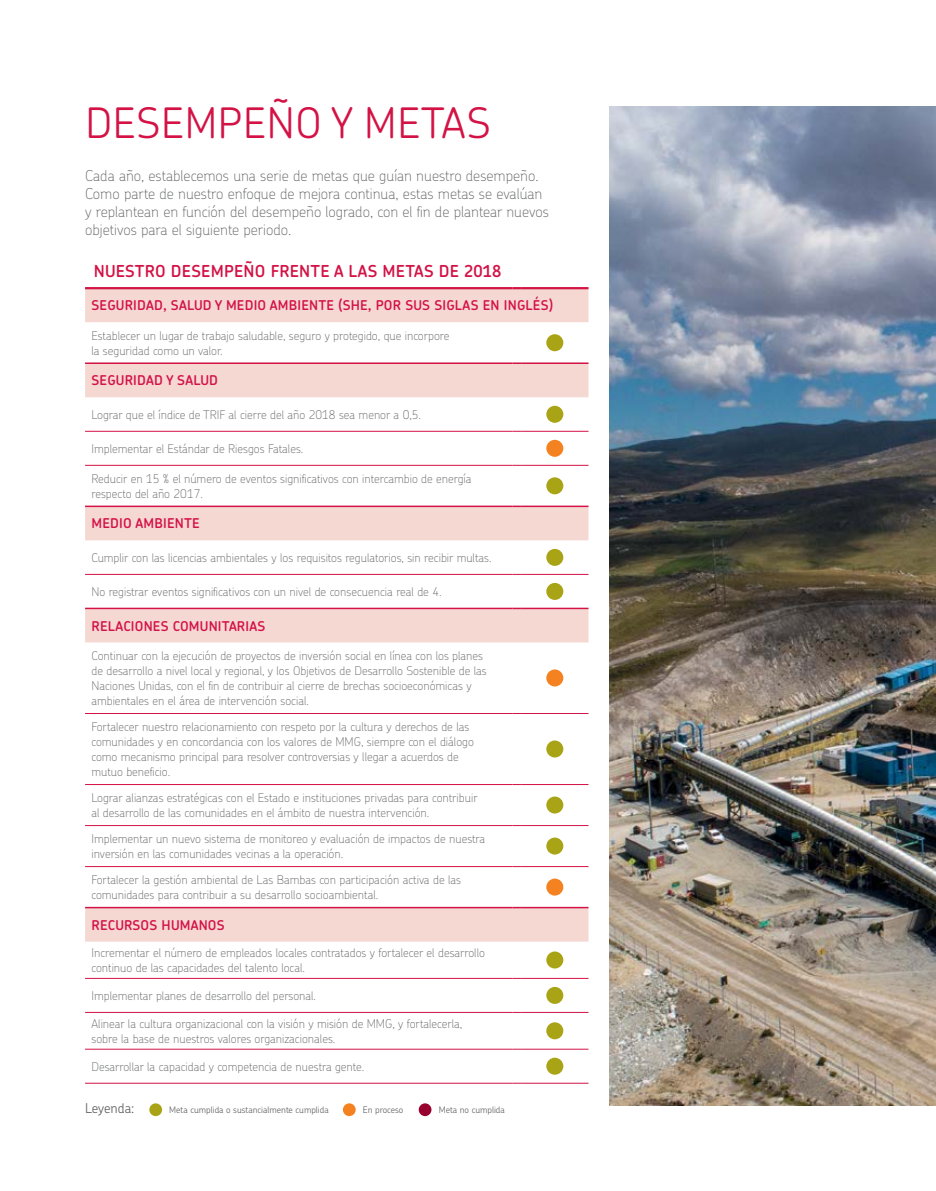
<style>
.page{position:relative;width:936px;height:1191px;background:#fff}
.page>*{position:absolute;margin:0;border:0;box-sizing:border-box;transform-origin:0 0}
.t1{font:300 42px "Chevin Pro";letter-spacing:.015em;color:#d31245}
.t2{font:600 16.5px "Chevin Pro";letter-spacing:.015em;color:#d31245}
.t3{font:100 15px/18px "Chevin Pro";color:#5f6062}
.t4{font:600 13.5px "Chevin Pro";letter-spacing:.015em;color:#d31245}
.t5{font:300 13.5px "Chevin Pro";color:#5f6062}
.t6{font:100 12px/15px "Chevin Pro";color:#5f6062}
.t7{font:300 9px "Chevin Pro";color:#5f6062}
</style>
<div class="page">
<img style="left:609px;top:106px;width:326px;height:1000px">
<svg style="left:85px;top:289px;width:503px;height:652px"></svg>
<hr style="left:85px;top:287px;width:427px;height:2px;background:#d31245">
<svg style="left:512px;top:287px;width:9px;height:2px"></svg>
<hr style="left:521px;top:287px;width:67px;height:2px;background:#d31245">
<hr style="left:521px;top:431px;width:67px;height:1px;background:#d31245">
<hr style="left:521px;top:465px;width:67px;height:1px;background:#d31245">
<hr style="left:521px;top:574px;width:67px;height:1px;background:#d31245">
<hr style="left:521px;top:713px;width:67px;height:1px;background:#d31245">
<hr style="left:521px;top:784px;width:67px;height:1px;background:#d31245">
<hr style="left:521px;top:825px;width:67px;height:1px;background:#d31245">
<hr style="left:521px;top:866px;width:67px;height:1px;background:#d31245">
<hr style="left:521px;top:978px;width:67px;height:1px;background:#d31245">
<hr style="left:521px;top:1012px;width:67px;height:1px;background:#d31245">
<hr style="left:521px;top:1048px;width:67px;height:1px;background:#d31245">
<hr style="left:521px;top:1082px;width:67px;height:1px;background:#d31245">
<hr style="left:85px;top:431px;width:427px;height:1px;background:#d31245">
<hr style="left:85px;top:465px;width:427px;height:1px;background:#d31245">
<hr style="left:85px;top:574px;width:427px;height:1px;background:#d31245">
<hr style="left:85px;top:713px;width:427px;height:1px;background:#d31245">
<hr style="left:85px;top:784px;width:427px;height:1px;background:#d31245">
<hr style="left:85px;top:825px;width:427px;height:1px;background:#d31245">
<hr style="left:85px;top:866px;width:427px;height:1px;background:#d31245">
<hr style="left:85px;top:978px;width:427px;height:1px;background:#d31245">
<hr style="left:85px;top:1012px;width:427px;height:1px;background:#d31245">
<hr style="left:85px;top:1048px;width:427px;height:1px;background:#d31245">
<hr style="left:85px;top:1082px;width:427px;height:1px;background:#d31245">
<hr style="left:85px;top:362px;width:427px;height:2px;background:#d31245">
<svg style="left:512px;top:362px;width:9px;height:2px"></svg>
<hr style="left:521px;top:362px;width:67px;height:2px;background:#d31245">
<hr style="left:85px;top:505px;width:427px;height:2px;background:#d31245">
<svg style="left:512px;top:505px;width:9px;height:2px"></svg>
<hr style="left:521px;top:505px;width:67px;height:2px;background:#d31245">
<hr style="left:85px;top:607px;width:427px;height:2px;background:#d31245">
<svg style="left:512px;top:607px;width:9px;height:2px"></svg>
<hr style="left:521px;top:607px;width:67px;height:2px;background:#d31245">
<hr style="left:85px;top:907px;width:427px;height:1px;background:#d31245">
<hr style="left:521px;top:907px;width:67px;height:1px;background:#d31245">
<div style="left:546px;top:334px;width:17px;height:17px;background:#a9a415;border-radius:50%"></div>
<div style="left:546px;top:406px;width:17px;height:17px;background:#a9a415;border-radius:50%"></div>
<div style="left:546px;top:440px;width:17px;height:17px;background:#f58220;border-radius:50%"></div>
<div style="left:546px;top:477px;width:17px;height:17px;background:#a9a415;border-radius:50%"></div>
<div style="left:546px;top:549px;width:17px;height:17px;background:#a9a415;border-radius:50%"></div>
<div style="left:546px;top:583px;width:17px;height:17px;background:#a9a415;border-radius:50%"></div>
<div style="left:546px;top:669px;width:17px;height:17px;background:#f58220;border-radius:50%"></div>
<div style="left:546px;top:740px;width:17px;height:17px;background:#a9a415;border-radius:50%"></div>
<div style="left:546px;top:796px;width:17px;height:17px;background:#a9a415;border-radius:50%"></div>
<div style="left:546px;top:837px;width:17px;height:17px;background:#a9a415;border-radius:50%"></div>
<div style="left:546px;top:878px;width:17px;height:17px;background:#f58220;border-radius:50%"></div>
<div style="left:546px;top:951px;width:17px;height:17px;background:#a9a415;border-radius:50%"></div>
<div style="left:546px;top:987px;width:17px;height:17px;background:#a9a415;border-radius:50%"></div>
<div style="left:546px;top:1022px;width:17px;height:17px;background:#a9a415;border-radius:50%"></div>
<div style="left:546px;top:1057px;width:17px;height:17px;background:#a9a415;border-radius:50%"></div>
<div style="left:149px;top:1103px;width:13px;height:13px;background:#a9a415;border-radius:50%"></div>
<div style="left:418px;top:1103px;width:13px;height:13px;background:#98002e;border-radius:50%"></div>
<div style="left:343px;top:1103px;width:12px;height:13px;background:#f58220;border-radius:50%"></div>
<h1 class="t1" style="left:85px;top:94px;width:407px">DESEMPEÑO Y METAS</h1>
<p class="t3" style="left:85px;top:166px;width:465px">Cada año, establecemos una serie de metas que guían nuestro desempeño.<br>Como parte de nuestro enfoque de mejora continua, estas metas se evalúan y replantean en función del desempeño logrado, con el fin de plantear nuevos objetivos para el siguiente periodo.</p>
<h2 class="t2" style="left:94px;top:260px;width:409px">NUESTRO DESEMPEÑO FRENTE A LAS METAS DE 2018</h2>
<p class="t4" style="left:92px;top:296px;width:463px">SEGURIDAD, SALUD Y MEDIO AMBIENTE (SHE, POR SUS SIGLAS EN INGLÉS)</p>
<p class="t6" style="left:91px;top:327px;width:359px">Establecer un lugar de trabajo saludable, seguro y protegido, que incorpore la seguridad como un valor.</p>
<p class="t4" style="left:92px;top:371px;width:128px">SEGURIDAD Y SALUD</p>
<p class="t6" style="left:91px;top:406px;width:331px">Lograr que el índice de TRIF al cierre del año 2018 sea menor a 0,5.</p>
<p class="t6" style="left:91px;top:440px;width:213px">Implementar el Estándar de Riesgos Fatales.</p>
<p class="t6" style="left:91px;top:470px;width:381px">Reducir en 15 % el número de eventos significativos con intercambio de energía respecto del año 2017.</p>
<p class="t4" style="left:92px;top:514px;width:110px">MEDIO AMBIENTE</p>
<p class="t6" style="left:91px;top:549px;width:401px">Cumplir con las licencias ambientales y los requisitos regulatorios, sin recibir multas.</p>
<p class="t6" style="left:91px;top:583px;width:351px">No registrar eventos significativos con un nivel de consecuencia real de 4.</p>
<p class="t4" style="left:92px;top:616px;width:175px">RELACIONES COMUNITARIAS</p>
<p class="t6" style="left:91px;top:647px;width:397px">Continuar con la ejecución de proyectos de inversión social en línea con los planes de desarrollo a nivel local y regional, y los Objetivos de Desarrollo Sostenible de las Naciones Unidas, con el fin de contribuir al cierre de brechas socioeconómicas y ambientales en el área de intervención social.</p>
<p class="t6" style="left:91px;top:718px;width:384px">Fortalecer nuestro relacionamiento con respeto por la cultura y derechos de las comunidades y en concordancia con los valores de MMG, siempre con el diálogo como mecanismo principal para resolver controversias y llegar a acuerdos de mutuo beneficio.</p>
<p class="t6" style="left:91px;top:789px;width:387px">Lograr alianzas estratégicas con el Estado e instituciones privadas para contribuir al desarrollo de las comunidades en el ámbito de nuestra intervención.</p>
<p class="t6" style="left:91px;top:831px;width:395px">Implementar un nuevo sistema de monitoreo y evaluación de impactos de nuestra inversión en las comunidades vecinas a la operación.</p>
<p class="t6" style="left:91px;top:872px;width:371px">Fortalecer la gestión ambiental de Las Bambas con participación activa de las comunidades para contribuir a su desarrollo socioambiental.</p>
<p class="t4" style="left:92px;top:915px;width:135px">RECURSOS HUMANOS</p>
<p class="t6" style="left:91px;top:944px;width:395px">Incrementar el número de empleados locales contratados y fortalecer el desarrollo continuo de las capacidades del talento local.</p>
<p class="t6" style="left:91px;top:987px;width:226px">Implementar planes de desarrollo del personal.</p>
<p class="t6" style="left:91px;top:1015px;width:372px">Alinear la cultura organizacional con la visión y misión de MMG, y fortalecerla, sobre la base de nuestros valores organizacionales.</p>
<p class="t6" style="left:91px;top:1058px;width:274px">Desarrollar la capacidad y competencia de nuestra gente.</p>
<p class="t5" style="left:85px;top:1098px;width:51px">Leyenda:</p>
<p class="t7" style="left:169px;top:1103px;width:161px">Meta cumplida o sustancialmente cumplida</p>
<p class="t7" style="left:363px;top:1103px;width:42px">En proceso</p>
<p class="t7" style="left:438px;top:1103px;width:68px">Meta no cumplida</p>
</div>
